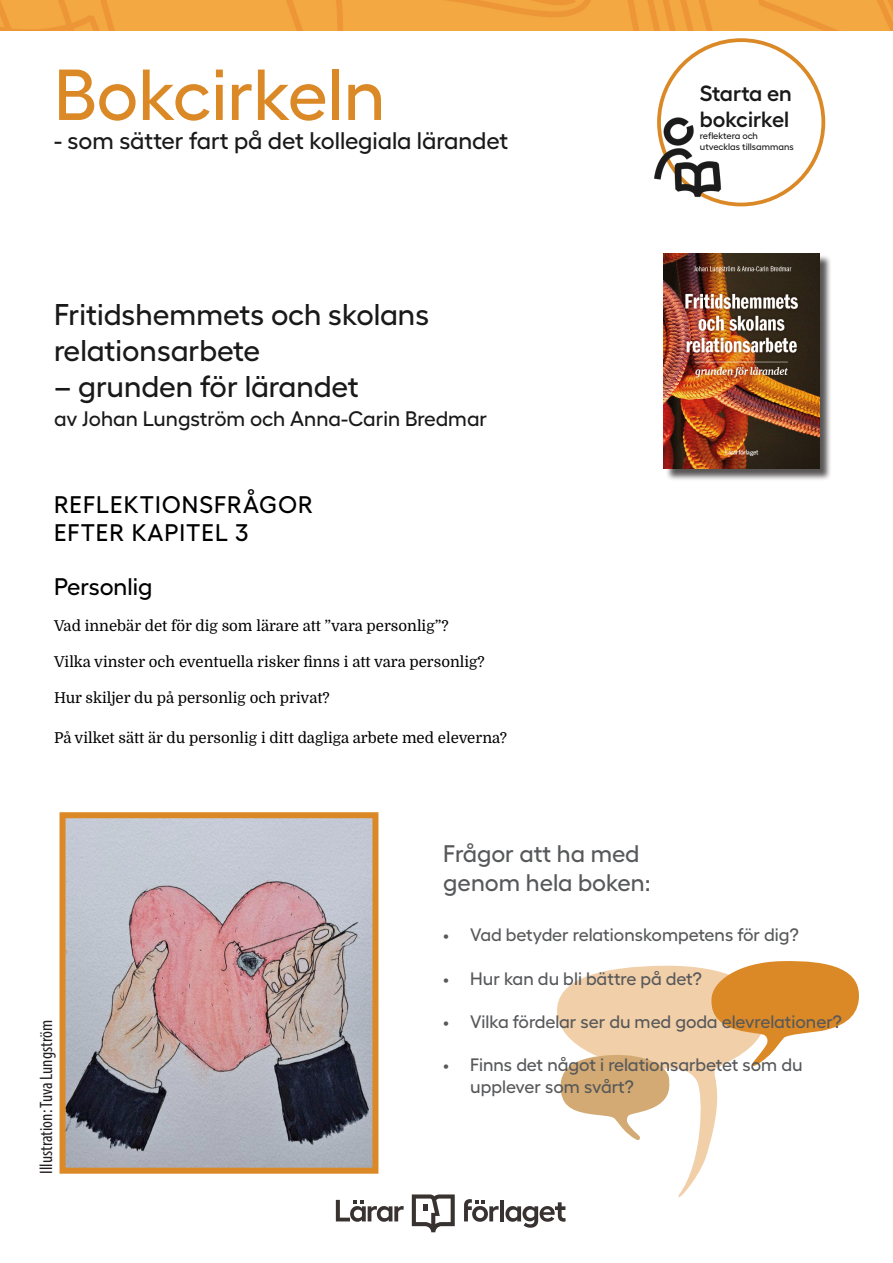
<style>
.page{position:relative;width:893px;height:1263px;background:#fff}
.page>*{position:absolute;margin:0;border:0;box-sizing:border-box;transform-origin:0 0}
.t1{font:500 72px "Hellix";color:#db8926}
.t2{font:500 30px "Hellix";color:#1a1919}
.t3{font:500 24px "Hellix";letter-spacing:-.005em;color:#1a1919}
.t4{font:500 24px "Hellix";letter-spacing:.04em;color:#000002}
.t5{font:500 24px "Hellix";color:#57585a}
.t6{font:500 24px "Hellix";color:#000002}
.t7{font:600 22.05px "Hellix";color:#1a1919}
.t8{font:500 21px "Hellix";color:#1a1919}
.t9{font:500 18px/21.6px "Hellix";color:#57585a}
.t10{font:condensed 18px "Myriad Pro";color:#231f20}
.t11{font:15px "Domine";color:#000002}
.t12{font:500 9.3px "Hellix";color:#1a1919}
</style>
<div class="page">
<svg style="left:336px;top:1200px;width:68px;height:22px"></svg>
<hr style="left:500px;top:1200px;width:4px;height:21px;background:#383230">
<svg style="left:505px;top:1205px;width:61px;height:23px"></svg>
<svg style="left:412px;top:1194px;width:43px;height:38px"></svg>
<svg style="left:464px;top:1199px;width:35px;height:23px"></svg>
<svg style="left:557px;top:965px;width:161px;height:240px;fill:#f1cfa8"></svg>
<svg style="left:710px;top:961px;width:149px;height:107px"></svg>
<svg style="left:558px;top:1054px;width:114px;height:88px"></svg>
<img style="left:67px;top:819px;width:304px;height:348px">
<div style="left:60px;top:812px;width:318px;height:362px;border:6px solid #db8926"></div>
<div style="left:657px;top:38px;width:168px;height:168px;border:4px solid #db8926;border-radius:50%"></div>
<img style="left:654px;top:112px;width:68px;height:87px">
<img style="left:0;top:0;width:893px;height:30px">
<div style="left:665px;top:255px;width:167px;height:226px;background:#231f20;opacity:.75"></div>
<img style="left:664px;top:253px;width:155px;height:215px">
<p class="t1" style="left:54px;top:39px;width:333px">Bokcirkeln</p>
<p class="t3" style="left:54px;top:122px;width:456px">- som sätter fart på det kollegiala lärandet</p>
<p class="t2" style="left:54px;top:292px;width:377px">Fritidshemmets och skolans</p>
<p class="t2" style="left:54px;top:328px;width:208px">relationsarbete</p>
<p class="t2" style="left:54px;top:364px;width:306px">– grunden för lärandet</p>
<p class="t8" style="left:54px;top:403px;width:435px">av Johan Lungström och Anna-Carin Bredmar</p>
<p class="t4" style="left:54px;top:486px;width:260px">REFLEKTIONSFRÅGOR</p>
<p class="t4" style="left:54px;top:514px;width:196px">EFTER KAPITEL 3</p>
<p class="t6" style="left:54px;top:568px;width:100px">Personlig</p>
<p class="t11" style="left:54px;top:618px;width:396px">Vad innebär det för dig som lärare att ”vara personlig”?</p>
<p class="t11" style="left:54px;top:654px;width:432px">Vilka vinster och eventuella risker finns i att vara personlig?</p>
<p class="t11" style="left:54px;top:690px;width:277px">Hur skiljer du på personlig och privat?</p>
<p class="t11" style="left:54px;top:729px;width:455px">På vilket sätt är du personlig i ditt dagliga arbete med eleverna?</p>
<p class="t7" style="left:700px;top:76px;width:93px">Starta en</p>
<p class="t7" style="left:700px;top:102px;width:91px">bokcirkel</p>
<p class="t12" style="left:700px;top:128px;width:60px">reflektera och</p>
<p class="t12" style="left:700px;top:139px;width:95px">utvecklas tillsammans</p>
<p class="t10" style="left:35px;top:1174px;width:155px;rotate:-90deg">Illustration: Tuva Lungström</p>
<p class="t5" style="left:443px;top:835px;width:198px">Frågor att ha med</p>
<p class="t5" style="left:443px;top:864px;width:209px">genom hela boken:</p>
<p class="t9" style="left:443px;top:922px;width:357px">• Vad betyder relationskompetens för dig?</p>
<p class="t9" style="left:443px;top:965px;width:260px">• Hur kan du bli bättre på det?</p>
<p class="t9" style="left:443px;top:1009px;width:400px">• Vilka fördelar ser du med goda elevrelationer?</p>
<p class="t9" style="left:470px;top:1052px;width:334px;text-indent:-27px">• Finns det något i relationsarbetet som du upplever som svårt?</p>
</div>
